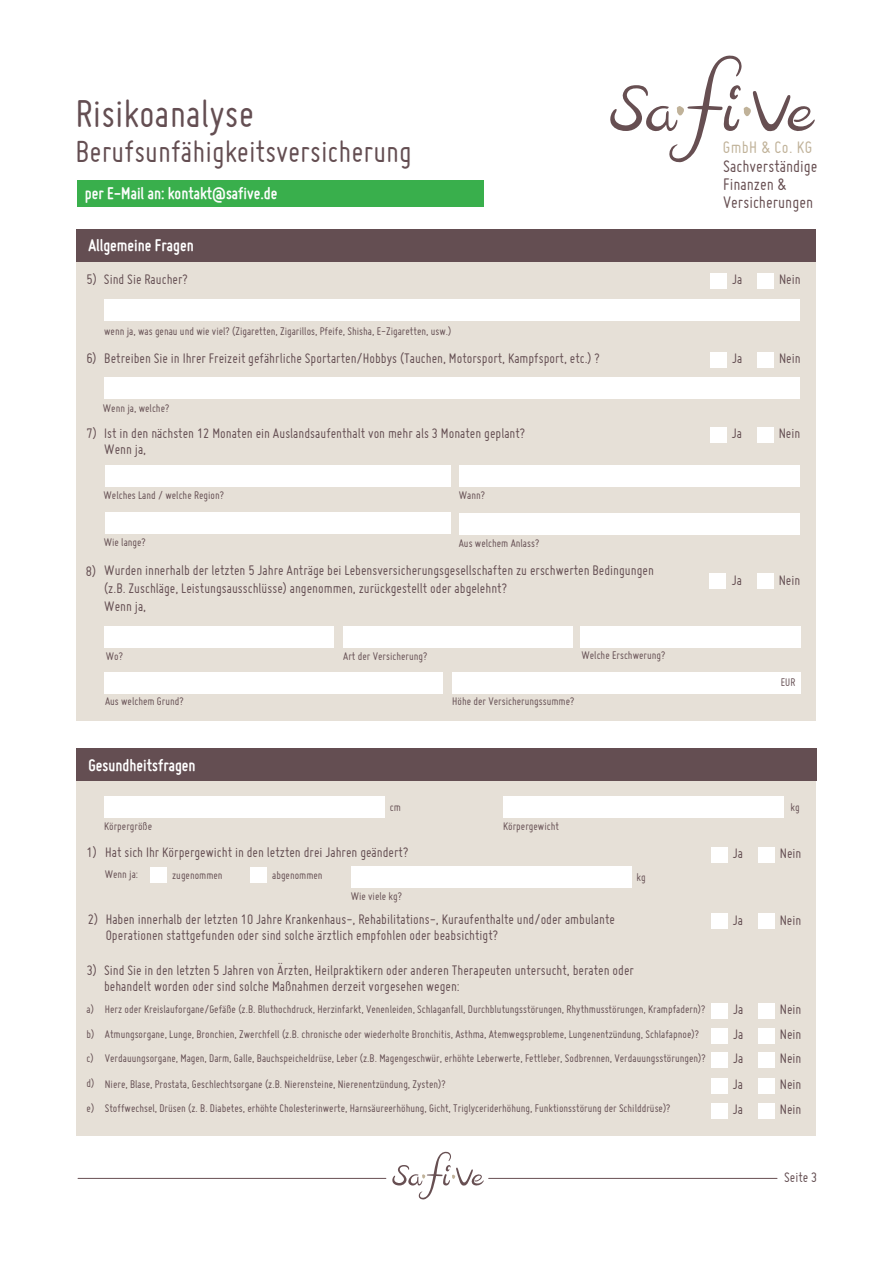
<style>
.page{position:relative;width:893px;height:1263px;background:#fff}
.page>*{position:absolute;margin:0;border:0;box-sizing:border-box;transform-origin:0 0}
.t1{font:42px "Miso";color:#644e52}
.t2{font:33px "Miso";color:#644e52}
.t3{font:18.15px/18.1px "Miso";color:#674f52}
.t4{font:18.15px "Miso";letter-spacing:.02em;color:#c0b299}
.t5{font:700 18px "Miso";color:#fff}
.t6{font:700 18px "Miso";color:#fdfdfd}
.t7{font:15px/16.5px "Miso";color:#644e52}
.t8{font:12px/24.3px "Miso";color:#644e52}
</style>
<div class="page">
<svg style="left:610px;top:55px;width:205px;height:108px"></svg>
<div style="left:77px;top:181px;width:407px;height:26px;background:#39af4c"></div>
<svg style="left:392px;top:1151px;width:92px;height:49px"></svg>
<hr style="left:489px;top:1178px;width:288px;height:1px;background:#674f52">
<hr style="left:78px;top:1178px;width:308px;height:1px;background:#674f52">
<div style="left:77px;top:244px;width:739px;height:477px;background:#e6e0d7"></div>
<div style="left:77px;top:751px;width:739px;height:385px;background:#e6e0d7"></div>
<div style="left:77px;top:229px;width:739px;height:32px;background:#644e52"></div>
<div style="left:76px;top:749px;width:741px;height:32px;background:#644e52"></div>
<div style="left:710px;top:273px;width:16px;height:15px;background:#fff"></div>
<div style="left:758px;top:273px;width:16px;height:15px;background:#fff"></div>
<div style="left:710px;top:352px;width:16px;height:16px;background:#fff"></div>
<div style="left:758px;top:352px;width:16px;height:16px;background:#fff"></div>
<div style="left:710px;top:427px;width:16px;height:15px;background:#fff"></div>
<div style="left:757px;top:427px;width:16px;height:15px;background:#fff"></div>
<div style="left:105px;top:465px;width:345px;height:22px;background:#fff"></div>
<div style="left:459px;top:465px;width:341px;height:22px;background:#fff"></div>
<div style="left:105px;top:512px;width:345px;height:22px;background:#fff"></div>
<div style="left:459px;top:513px;width:340px;height:22px;background:#fff"></div>
<div style="left:710px;top:573px;width:16px;height:15px;background:#fff"></div>
<div style="left:757px;top:573px;width:16px;height:15px;background:#fff"></div>
<div style="left:105px;top:672px;width:338px;height:21px;background:#fff"></div>
<div style="left:452px;top:672px;width:349px;height:22px;background:#fff"></div>
<div style="left:104px;top:377px;width:696px;height:22px;background:#fff"></div>
<div style="left:105px;top:626px;width:229px;height:22px;background:#fff"></div>
<div style="left:343px;top:626px;width:229px;height:22px;background:#fff"></div>
<div style="left:580px;top:626px;width:220px;height:22px;background:#fff"></div>
<div style="left:105px;top:299px;width:695px;height:22px;background:#fff"></div>
<div style="left:104px;top:796px;width:281px;height:22px;background:#fff"></div>
<div style="left:503px;top:796px;width:281px;height:22px;background:#fff"></div>
<div style="left:711px;top:847px;width:16px;height:16px;background:#fff"></div>
<div style="left:758px;top:847px;width:16px;height:16px;background:#fff"></div>
<div style="left:711px;top:913px;width:16px;height:16px;background:#fff"></div>
<div style="left:758px;top:913px;width:16px;height:16px;background:#fff"></div>
<div style="left:711px;top:1003px;width:16px;height:16px;background:#fff"></div>
<div style="left:758px;top:1003px;width:17px;height:16px;background:#fff"></div>
<div style="left:711px;top:1028px;width:16px;height:15px;background:#fff"></div>
<div style="left:758px;top:1028px;width:17px;height:15px;background:#fff"></div>
<div style="left:711px;top:1052px;width:16px;height:16px;background:#fff"></div>
<div style="left:758px;top:1052px;width:17px;height:16px;background:#fff"></div>
<div style="left:150px;top:867px;width:16px;height:16px;background:#fff"></div>
<div style="left:251px;top:867px;width:16px;height:16px;background:#fff"></div>
<div style="left:351px;top:866px;width:280px;height:22px;background:#fff"></div>
<div style="left:711px;top:1078px;width:16px;height:16px;background:#fff"></div>
<div style="left:758px;top:1078px;width:16px;height:16px;background:#fff"></div>
<div style="left:711px;top:1103px;width:16px;height:15px;background:#fff"></div>
<div style="left:758px;top:1103px;width:16px;height:15px;background:#fff"></div>
<h1 class="t1" style="left:75px;top:90px;width:180px">Risikoanalyse</h1>
<h2 class="t2" style="left:75px;top:133px;width:338px">Berufsunfähigkeitsversicherung</h2>
<h3 class="t4" style="left:723px;top:137px;width:91px">GmbH &amp; Co. KG</h3>
<h3 class="t3" style="left:723px;top:157px;width:96px">Sachverständige<br>Finanzen &amp;<br>Versicherungen</h3>
<h3 class="t6" style="left:85px;top:183px;width:194px">per E-Mail an: kontakt@safive.de</h3>
<h3 class="t5" style="left:88px;top:235px;width:107px">Allgemeine Fragen</h3>
<p class="t7" style="left:87px;top:271px;width:12px">5)</p>
<p class="t7" style="left:104px;top:271px;width:85px">Sind Sie Raucher?</p>
<p class="t7" style="left:732px;top:271px;width:12px">Ja</p>
<p class="t7" style="left:779px;top:271px;width:23px">Nein</p>
<p class="t8" style="left:104px;top:318px;width:349px">wenn ja, was genau und wie viel? (Zigaretten, Zigarillos, Pfeife, Shisha, E-Zigaretten, usw.)</p>
<p class="t7" style="left:86px;top:350px;width:12px">6)</p>
<p class="t7" style="left:104px;top:350px;width:497px">Betreiben Sie in Ihrer Freizeit gefährliche Sportarten/Hobbys (Tauchen, Motorsport, Kampfsport, etc.) ?</p>
<p class="t7" style="left:732px;top:350px;width:12px">Ja</p>
<p class="t7" style="left:779px;top:350px;width:23px">Nein</p>
<p class="t8" style="left:103px;top:396px;width:68px">Wenn ja, welche?</p>
<p class="t7" style="left:104px;top:425px;width:423px">Ist in den nächsten 12 Monaten ein Auslandsaufenthalt von mehr als 3 Monaten geplant?<br>Wenn ja,</p>
<p class="t7" style="left:732px;top:425px;width:12px">Ja</p>
<p class="t7" style="left:779px;top:425px;width:23px">Nein</p>
<p class="t7" style="left:87px;top:425px;width:12px">7)</p>
<p class="t7" style="left:86px;top:563px;width:12px">8)</p>
<p class="t8" style="left:104px;top:483px;width:122px">Welches Land / welche Region?</p>
<p class="t8" style="left:459px;top:483px;width:28px">Wann?</p>
<p class="t8" style="left:104px;top:530px;width:44px">Wie lange?</p>
<p class="t8" style="left:459px;top:531px;width:82px">Aus welchem Anlass?</p>
<p class="t7" style="left:104px;top:561px;width:551px;line-height:18px">Wurden innerhalb der letzten 5 Jahre Anträge bei Lebensversicherungsgesellschaften zu erschwerten Bedingungen (z.B. Zuschläge, Leistungsausschlüsse) angenommen, zurückgestellt oder abgelehnt?<br>Wenn ja,</p>
<p class="t8" style="left:106px;top:644px;width:19px">Wo?</p>
<p class="t8" style="left:343px;top:644px;width:86px">Art der Versicherung?</p>
<p class="t8" style="left:581px;top:643px;width:85px">Welche Erschwerung?</p>
<p class="t8" style="left:105px;top:689px;width:80px">Aus welchem Grund?</p>
<p class="t8" style="left:452px;top:689px;width:124px">Höhe der Versicherungssumme?</p>
<h3 class="t5" style="left:88px;top:755px;width:109px">Gesundheitsfragen</h3>
<p class="t7" style="left:732px;top:572px;width:12px">Ja</p>
<p class="t7" style="left:779px;top:572px;width:23px">Nein</p>
<p class="t8" style="left:781px;top:670px;width:16px">EUR</p>
<p class="t7" style="left:87px;top:844px;width:12px">1)</p>
<p class="t8" style="left:390px;top:795px;width:13px">cm</p>
<p class="t8" style="left:791px;top:795px;width:11px">kg</p>
<p class="t7" style="left:105px;top:844px;width:305px">Hat sich Ihr Körpergewicht in den letzten drei Jahren geändert?</p>
<p class="t7" style="left:733px;top:845px;width:12px">Ja</p>
<p class="t7" style="left:780px;top:845px;width:23px">Nein</p>
<p class="t8" style="left:104px;top:814px;width:50px">Körpergröße</p>
<p class="t8" style="left:503px;top:814px;width:57px">Körpergewicht</p>
<p class="t8" style="left:105px;top:861px;width:35px">Wenn ja:</p>
<p class="t8" style="left:172px;top:862px;width:52px">zugenommen</p>
<p class="t8" style="left:272px;top:862px;width:52px">abgenommen</p>
<p class="t8" style="left:351px;top:883px;width:53px">Wie viele kg?</p>
<p class="t8" style="left:637px;top:864px;width:11px">kg</p>
<p class="t7" style="left:88px;top:910px;width:12px">2)</p>
<p class="t7" style="left:87px;top:961px;width:12px">3)</p>
<p class="t7" style="left:106px;top:910px;width:511px">Haben innerhalb der letzten 10 Jahre Krankenhaus-, Rehabilitations-, Kuraufenthalte und/oder ambulante<br>Operationen stattgefunden oder sind solche ärztlich empfohlen oder beabsichtigt?</p>
<p class="t7" style="left:733px;top:911px;width:12px">Ja</p>
<p class="t7" style="left:780px;top:911px;width:23px">Nein</p>
<p class="t7" style="left:104px;top:961px;width:531px">Sind Sie in den letzten 5 Jahren von Ärzten, Heilpraktikern oder anderen Therapeuten untersucht, beraten oder behandelt worden oder sind solche Maßnahmen derzeit vorgesehen wegen:</p>
<p class="t8" style="left:105px;top:997px;width:602px">Herz oder Kreislauforgane/Gefäße (z.B. Bluthochdruck, Herzinfarkt, Venenleiden, Schlaganfall, Durchblutungsstörungen, Rhythmusstörungen, Krampfadern)?</p>
<p class="t7" style="left:733px;top:1001px;width:12px">Ja</p>
<p class="t7" style="left:780px;top:1001px;width:23px">Nein</p>
<p class="t8" style="left:105px;top:1022px;width:596px">Atmungsorgane, Lunge, Bronchien, Zwerchfell (z.B. chronische oder wiederholte Bronchitis, Asthma, Atemwegsprobleme, Lungenentzündung, Schlafapnoe)?</p>
<p class="t7" style="left:733px;top:1025px;width:12px">Ja</p>
<p class="t7" style="left:780px;top:1025px;width:23px">Nein</p>
<p class="t8" style="left:105px;top:1046px;width:602px">Verdauungsorgane, Magen, Darm, Galle, Bauchspeicheldrüse, Leber (z.B. Magengeschwür, erhöhte Leberwerte, Fettleber, Sodbrennen, Verdauungsstörungen)?</p>
<p class="t7" style="left:733px;top:1050px;width:12px">Ja</p>
<p class="t7" style="left:780px;top:1050px;width:23px">Nein</p>
<p class="t8" style="left:87px;top:997px;width:9px;text-align:justify">a) b) c)</p>
<p class="t8" style="left:87px;top:1071px;width:9px">d) e)</p>
<p class="t8" style="left:105px;top:1072px;width:567px;line-height:23.5px">Niere, Blase, Prostata, Geschlechtsorgane (z.B. Nierensteine, Nierenentzündung, Zysten)?<br>Stoffwechsel, Drüsen (z. B. Diabetes, erhöhte Cholesterinwerte, Harnsäureerhöhung, Gicht, Triglyceriderhöhung, Funktionsstörung der Schilddrüse)?</p>
<p class="t7" style="left:733px;top:1076px;width:12px">Ja</p>
<p class="t7" style="left:780px;top:1076px;width:23px">Nein</p>
<p class="t7" style="left:733px;top:1101px;width:12px">Ja</p>
<p class="t7" style="left:780px;top:1101px;width:23px">Nein</p>
<p class="t7" style="left:784px;top:1169px;width:35px">Seite 3</p>
</div>
